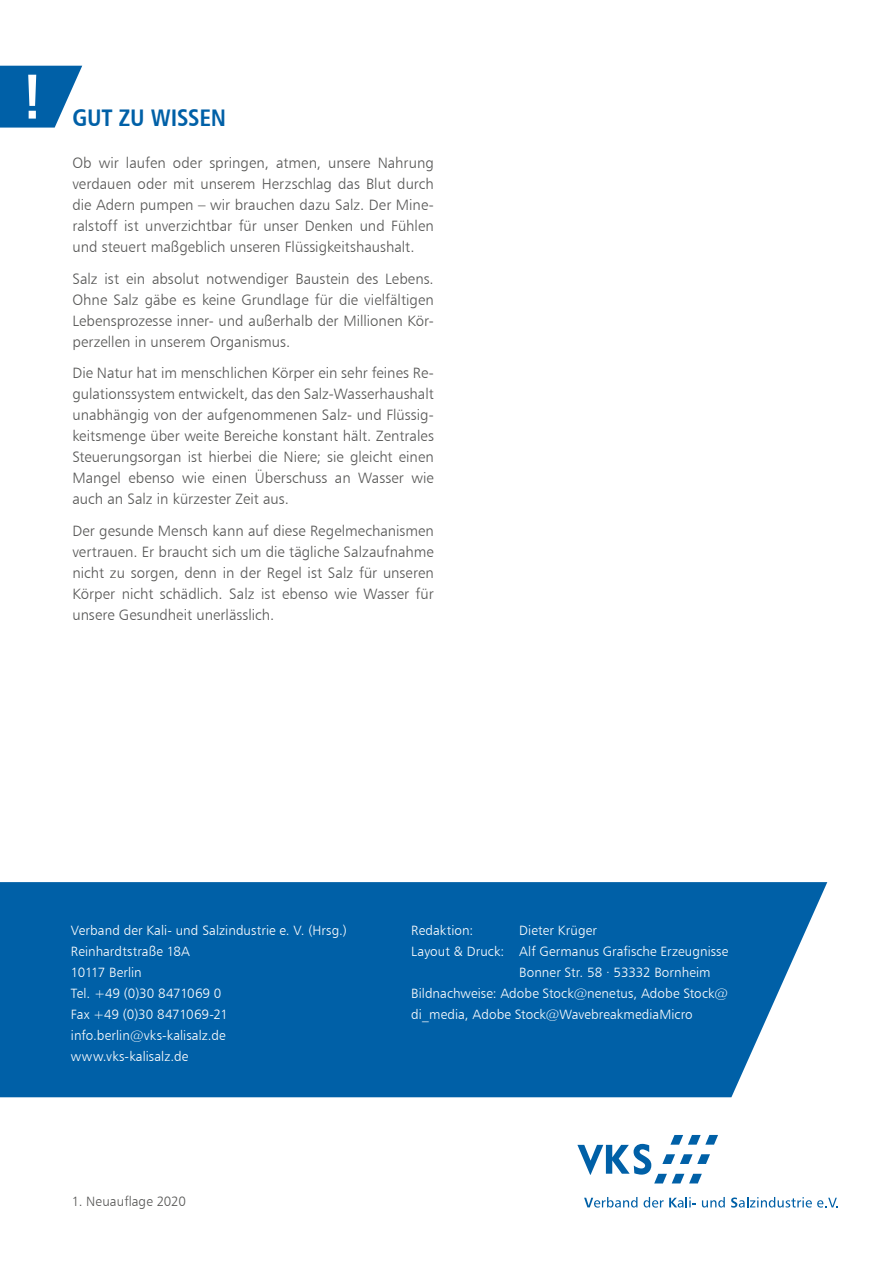
<style>
.page{position:relative;width:893px;height:1263px;background:#fff}
.page>*{position:absolute;margin:0;border:0;box-sizing:border-box;transform-origin:0 0}
.t1{font:24px "Humanist 777 BT Bold Condensed B";letter-spacing:-.01em;color:#0060a7}
.t2{font:15px/21px "Humanist 777 BT Light B";color:#575756;text-align:justify}
.t3{font:13.5px/21px "Humanist 777 BT Light B";letter-spacing:.005em;color:#fff}
.t4{font:13.5px "Humanist 777 BT Light B";letter-spacing:.005em;color:#575756}
</style>
<div class="page">
<div style="left:0;top:882px;width:827px;height:215px;background:#0060a7"></div>
<svg style="left:577px;top:1135px;width:141px;height:48px"></svg>
<svg style="left:584px;top:1197px;width:53px;height:10px"></svg>
<svg style="left:644px;top:1197px;width:52px;height:10px"></svg>
<svg style="left:702px;top:1197px;width:23px;height:10px"></svg>
<svg style="left:731px;top:1197px;width:107px;height:11px"></svg>
<svg style="left:0;top:66px;width:82px;height:62px"></svg>
<h1 class="t1" style="left:72px;top:103px;width:155px">GUT ZU WISSEN</h1>
<p class="t2" style="left:72px;top:152px;width:363px">Ob wir laufen oder springen, atmen, unsere Nahrung verdauen oder mit unserem Herzschlag das Blut durch die Adern pumpen – wir brauchen dazu Salz. Der Mine&shy;ralstoff ist unverzichtbar für unser Denken und Fühlen und steuert maßgeblich unseren Flüssigkeitshaushalt.</p>
<p class="t2" style="left:72px;top:268px;width:363px">Salz ist ein absolut notwendiger Baustein des Lebens.<br>Ohne Salz gäbe es keine Grundlage für die vielfältigen Lebensprozesse inner- und außerhalb der Millionen Kör&shy;perzellen in unserem Organismus.</p>
<p class="t2" style="left:72px;top:362px;width:363px">Die Natur hat im menschlichen Körper ein sehr feines Re&shy;gulationssystem entwickelt, das den Salz-Wasserhaushalt unabhängig von der aufgenommenen Salz- und Flüssig&shy;keitsmenge über weite Bereiche konstant hält. Zentrales Steuerungsorgan ist hierbei die Niere; sie gleicht einen Mangel ebenso wie einen Überschuss an Wasser wie auch an Salz in kürzester Zeit aus.</p>
<p class="t2" style="left:72px;top:520px;width:363px">Der gesunde Mensch kann auf diese Regelmechanismen vertrauen. Er braucht sich um die tägliche Salzaufnahme nicht zu sorgen, denn in der Regel ist Salz für unseren Körper nicht schädlich. Salz ist ebenso wie Wasser für unsere Gesundheit unerlässlich.</p>
<p class="t3" style="left:71px;top:919px;width:277px">Verband der Kali- und Salzindustrie e. V. (Hrsg.)<br>Reinhardtstraße 18A<br>10117 Berlin<br>Tel. +49 (0)30 8471069 0<br>Fax +49 (0)30 8471069-21 info.berlin@vks-kalisalz.de<br>www.vks-kalisalz.de</p>
<p class="t3" style="left:411px;top:919px;width:63px">Redaktion:</p>
<p class="t3" style="left:519px;top:919px;width:79px">Dieter Krüger</p>
<p class="t3" style="left:411px;top:940px;width:319px">Layout &amp; Druck: Alf Germanus Grafische Erzeugnisse</p>
<p class="t3" style="left:519px;top:961px;width:193px">Bonner Str. 58 · 53332 Bornheim</p>
<p class="t3" style="left:411px;top:982px;width:318px">Bildnachweise: Adobe Stock@nenetus, Adobe Stock@</p>
<p class="t3" style="left:411px;top:1003px;width:283px">di_media, Adobe Stock@WavebreakmediaMicro</p>
<p class="t4" style="left:72px;top:1193px;width:116px">1. Neuauflage 2020</p>
</div>
